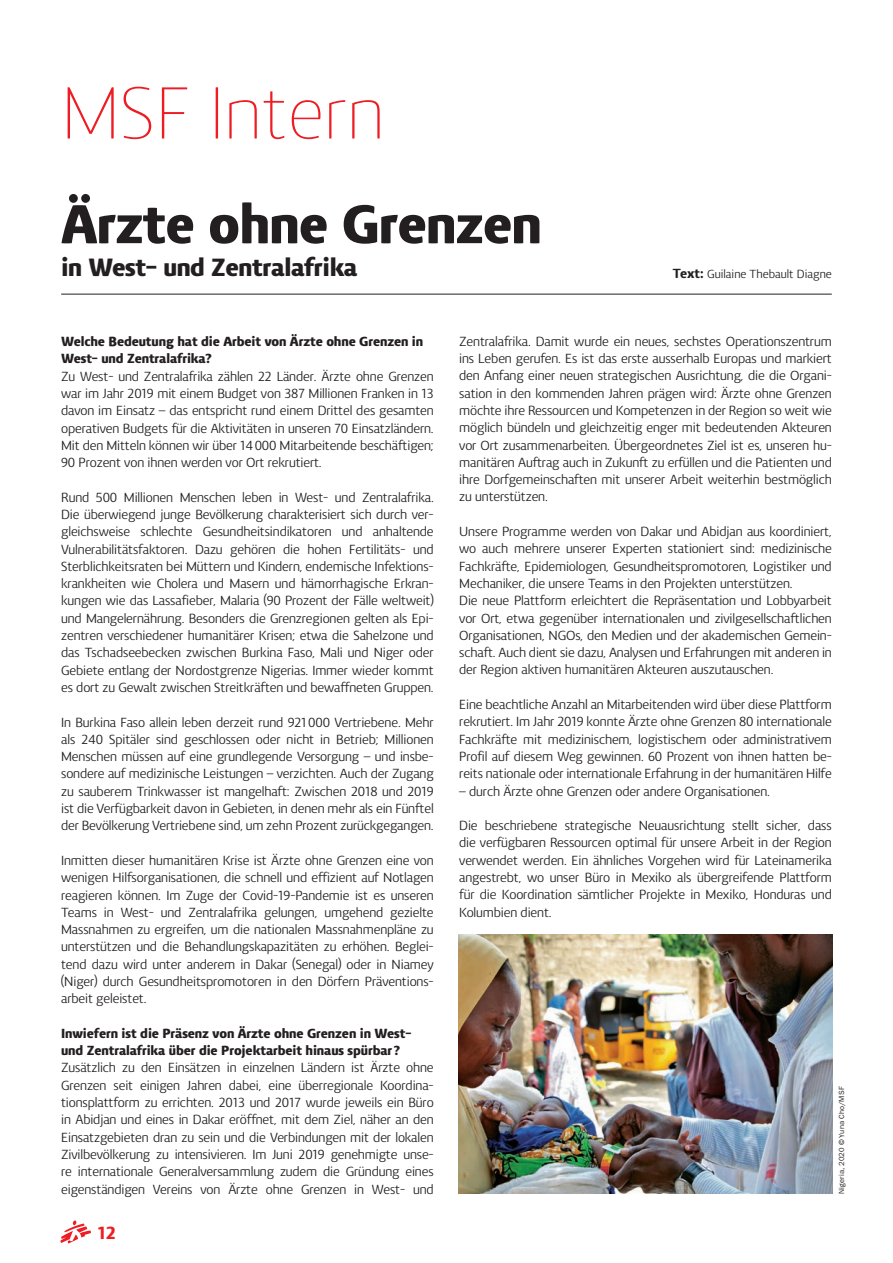
<style>
.page{position:relative;width:893px;height:1263px;background:#fff}
.page>*{position:absolute;margin:0;border:0;box-sizing:border-box;transform-origin:0 0}
.t1{font:300 75px "Vitali Neue";color:#ee1d23}
.t2{font:800 55.5px "Vitali Neue";letter-spacing:-.015em;color:#231f20}
.t3{font:800 25.5px "Vitali Neue";letter-spacing:-.015em;color:#231f20}
.t4{font:900 18px "Vitali Neue";color:#ee1d23}
.t5{font:500 13.5px/17.2px "Vitali Neue";letter-spacing:-.01em;color:#231f20;text-align:justify}
.t6{font:800 13.5px/17.2px "Vitali Neue";letter-spacing:-.01em;color:#231f20}
.t7{font:500 12px "Vitali Neue";color:#231f20}
.t8{font:7.5px "Franklin Gothic";color:#231f20}
.s1{font-weight:900;font-size:13.5px}
</style>
<div class="page">
<svg style="left:60px;top:1220px;width:31px;height:23px"></svg>
<hr style="left:61px;top:294px;width:771px;height:1px;background:#231f20">
<img style="left:458px;top:934px;width:374px;height:260px">
<h1 class="t1" style="left:61px;top:71px;width:325px">MSF Intern</h1>
<h2 class="t2" style="left:61px;top:190px;width:482px">Ärzte ohne Grenzen</h2>
<h3 class="t3" style="left:61px;top:252px;width:298px">in West- und Zentralafrika</h3>
<p class="t7" style="left:673px;top:267px;width:160px"><span class="s1">Text:</span> Guilaine Thebault Diagne</p>
<p class="t6" style="left:61px;top:333px;width:364px">Welche Bedeutung hat die Arbeit von Ärzte ohne Grenzen in<br>West- und Zentralafrika?</p>
<p class="t5" style="left:61px;top:367px;width:374px">Zu West- und Zentralafrika zählen 22 Länder. Ärzte ohne Grenzen war im Jahr 2019 mit einem Budget von 387 Millionen Franken in 13 davon im Einsatz – das entspricht rund einem Drittel des gesamten operativen Budgets für die Aktivitäten in unseren 70 Einsatzländern.<br>Mit den Mitteln können wir über 14000 Mitarbeitende beschäftigen; 90 Prozent von ihnen werden vor Ort rekrutiert.</p>
<p class="t5" style="left:61px;top:488px;width:374px">Rund 500 Millionen Menschen leben in West- und Zentralafrika.<br>Die überwiegend junge Bevölkerung charakterisiert sich durch ver&shy;gleichsweise schlechte Gesundheitsindikatoren und anhaltende Vulnerabilitätsfaktoren. Dazu gehören die hohen Fertilitäts- und Sterblichkeitsraten bei Müttern und Kindern, endemische Infektions&shy;krankheiten wie Cholera und Masern und hämorrhagische Erkran&shy;kungen wie das Lassafieber, Malaria (90 Prozent der Fälle weltweit) und Mangelernährung. Besonders die Grenzregionen gelten als Epi&shy;zentren verschiedener humanitärer Krisen; etwa die Sahelzone und das Tschadseebecken zwischen Burkina Faso, Mali und Niger oder Gebiete entlang der Nordostgrenze Nigerias. Immer wieder kommt es dort zu Gewalt zwischen Streitkräften und bewaffneten Gruppen.</p>
<p class="t5" style="left:61px;top:713px;width:374px">In Burkina Faso allein leben derzeit rund 921000 Vertriebene. Mehr als 240 Spitäler sind geschlossen oder nicht in Betrieb; Millionen Menschen müssen auf eine grundlegende Versorgung – und insbe&shy;sondere auf medizinische Leistungen – verzichten. Auch der Zugang zu sauberem Trinkwasser ist mangelhaft: Zwischen 2018 und 2019 ist die Verfügbarkeit davon in Gebieten, in denen mehr als ein Fünftel der Bevölkerung Vertriebene sind, um zehn Prozent zurückgegangen.</p>
<p class="t5" style="left:61px;top:852px;width:374px">Inmitten dieser humanitären Krise ist Ärzte ohne Grenzen eine von wenigen Hilfsorganisationen, die schnell und effizient auf Notlagen reagieren können. Im Zuge der Covid-19-Pandemie ist es unseren Teams in West- und Zentralafrika gelungen, umgehend gezielte Massnahmen zu ergreifen, um die nationalen Massnahmenpläne zu unterstützen und die Behandlungskapazitäten zu erhöhen. Beglei&shy;tend dazu wird unter anderem in Dakar (Senegal) oder in Niamey (Niger) durch Gesundheitspromotoren in den Dörfern Präventions&shy;arbeit geleistet.</p>
<p class="t6" style="left:61px;top:1024px;width:352px">Inwiefern ist die Präsenz von Ärzte ohne Grenzen in West&shy;und Zentralafrika über die Projektarbeit hinaus spürbar?</p>
<p class="t5" style="left:61px;top:1059px;width:374px">Zusätzlich zu den Einsätzen in einzelnen Ländern ist Ärzte ohne Grenzen seit einigen Jahren dabei, eine überregionale Koordina&shy;tionsplattform zu errichten. 2013 und 2017 wurde jeweils ein Büro in Abidjan und eines in Dakar eröffnet, mit dem Ziel, näher an den Einsatzgebieten dran zu sein und die Verbindungen mit der lokalen Zivilbevölkerung zu intensivieren. Im Juni 2019 genehmigte unse&shy;re internationale Generalversammlung zudem die Gründung eines eigenständigen Vereins von Ärzte ohne Grenzen in West- und</p>
<h3 class="t4" style="left:98px;top:1222px;width:19px">12</h3>
<p class="t5" style="left:459px;top:333px;width:374px">Zentralafrika. Damit wurde ein neues, sechstes Operationszentrum ins Leben gerufen. Es ist das erste ausserhalb Europas und markiert den Anfang einer neuen strategischen Ausrichtung, die die Organi&shy;sation in den kommenden Jahren prägen wird: Ärzte ohne Grenzen möchte ihre Ressourcen und Kompetenzen in der Region so weit wie möglich bündeln und gleichzeitig enger mit bedeutenden Akteuren vor Ort zusammenarbeiten. Übergeordnetes Ziel ist es, unseren hu&shy;manitären Auftrag auch in Zukunft zu erfüllen und die Patienten und ihre Dorfgemeinschaften mit unserer Arbeit weiterhin bestmöglich zu unterstützen.</p>
<p class="t5" style="left:459px;top:523px;width:374px;text-align:left">Unsere Programme werden von Dakar und Abidjan aus koordiniert, wo auch mehrere unserer Experten stationiert sind: medizinische Fachkräfte, Epidemiologen, Gesundheitspromotoren, Logistiker und Mechaniker, die unsere Teams in den Projekten unterstützen.<br>Die neue Plattform erleichtert die Repräsentation und Lobbyarbeit vor Ort, etwa gegenüber internationalen und zivilgesellschaftlichen Organisationen, NGOs, den Medien und der akademischen Gemein&shy;schaft. Auch dient sie dazu, Analysen und Erfahrungen mit anderen in der Region aktiven humanitären Akteuren auszutauschen.</p>
<p class="t5" style="left:459px;top:696px;width:374px">Eine beachtliche Anzahl an Mitarbeitenden wird über diese Plattform rekrutiert. Im Jahr 2019 konnte Ärzte ohne Grenzen 80 internationale Fachkräfte mit medizinischem, logistischem oder administrativem Profil auf diesem Weg gewinnen. 60 Prozent von ihnen hatten be&shy;reits nationale oder internationale Erfahrung in der humanitären Hilfe</p>
<p class="t5" style="left:459px;top:782px;width:312px">– durch Ärzte ohne Grenzen oder andere Organisationen.</p>
<p class="t5" style="left:459px;top:817px;width:374px">Die beschriebene strategische Neuausrichtung stellt sicher, dass die verfügbaren Ressourcen optimal für unsere Arbeit in der Region verwendet werden. Ein ähnliches Vorgehen wird für Lateinamerika angestrebt, wo unser Büro in Mexiko als übergreifende Plattform für die Koordination sämtlicher Projekte in Mexiko, Honduras und Kolumbien dient.</p>
<p class="t8" style="left:837px;top:1194px;width:109px;rotate:-90deg">Nigeria, 2020 © Yuna Cho/MSF</p>
</div>
